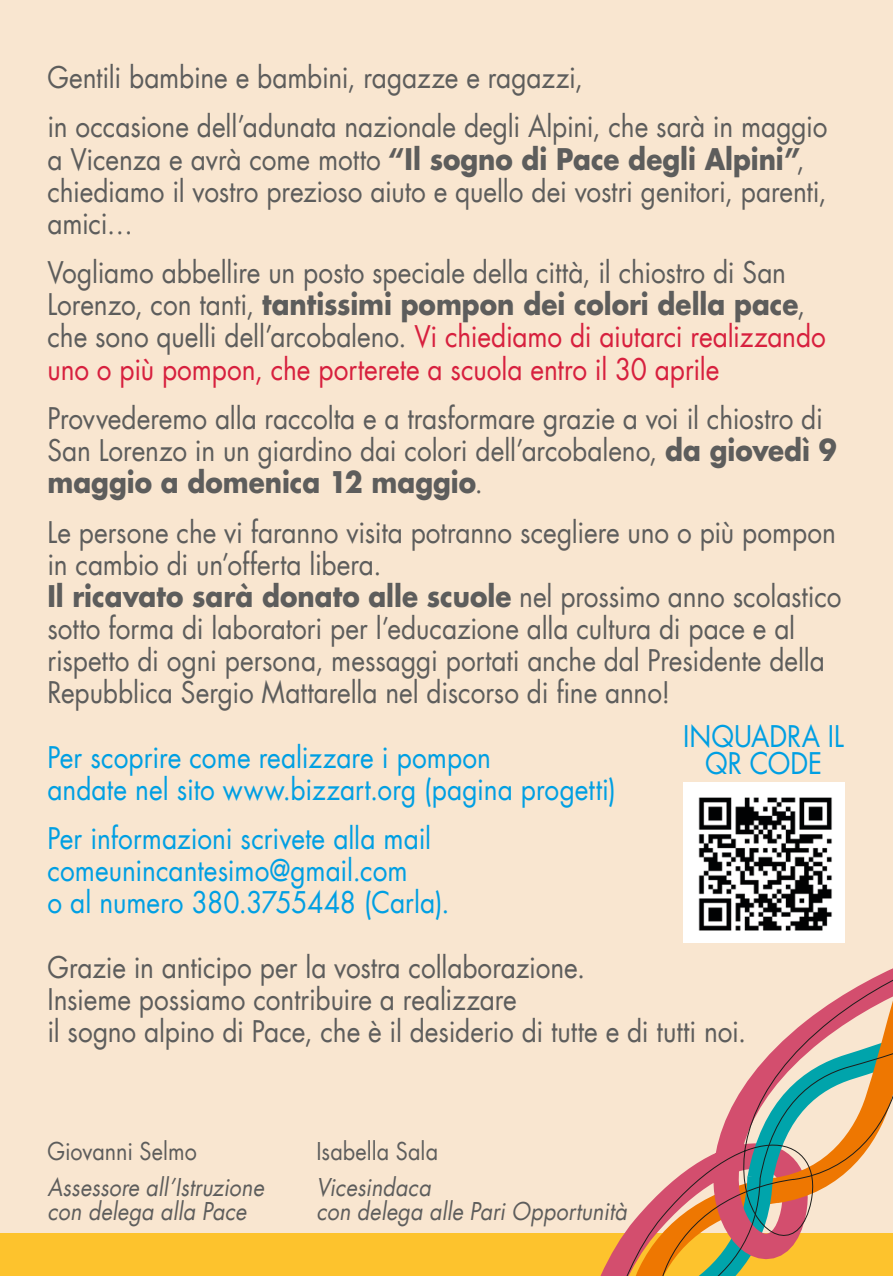
<style>
.page{position:relative;width:893px;height:1276px;background:#f9e6d0}
.page>*{position:absolute;margin:0;border:0;box-sizing:border-box;transform-origin:0 0}
.t1{font:29.1px/32.1px "Futura LT";letter-spacing:-.005em;color:#5d5d5c;scale:.9 1}
.t2{font:29.1px/32.1px "Futura LT";color:#009fe3;scale:.9 1}
.t3{font:italic 24px/24px "Futura LT";letter-spacing:.005em;color:#5d5d5c;scale:.9 1}
.t4{font:24px "Futura LT";color:#5d5d5c;scale:.9 1}
.s1{font-weight:700}
.s2{color:#d7203e}
</style>
<div class="page">
<div style="left:0;top:1233px;width:893px;height:43px;background:#fdc32d"></div>
<svg style="left:600px;top:890px;width:293px;height:386px"></svg>
<img style="left:683px;top:782px;width:161px;height:161px">
<p class="t1" style="left:47px;top:53px;width:868px;line-height:49.5px">Gentili bambine e bambini, ragazze e ragazzi,<br>in occasione dell’adunata nazionale degli Alpini, che sarà in maggio</p>
<p class="t1" style="left:47px;top:143px;width:867px">a Vicenza e avrà come motto <span class="s1">“Il sogno di Pace degli Alpini”</span>, chiediamo il vostro prezioso aiuto e quello dei vostri genitori, parenti, amici…</p>
<p class="t1" style="left:47px;top:257px;width:866px">Vogliamo abbellire un posto speciale della città, il chiostro di San Lorenzo, con tanti, <span class="s1">tantissimi pompon dei colori della pace</span>, che sono quelli dell’arcobaleno. <span class="s2">Vi chiediamo di aiutarci realizzando uno o più pompon, che porterete a scuola entro il 30 aprile</span></p>
<p class="t1" style="left:47px;top:403px;width:878px">Provvederemo alla raccolta e a trasformare grazie a voi il chiostro di<br>San Lorenzo in un giardino dai colori dell’arcobaleno, <span class="s1">da giovedì 9 maggio a domenica 12 maggio</span>.</p>
<p class="t1" style="left:47px;top:516px;width:884px">Le persone che vi faranno visita potranno scegliere uno o più pompon in cambio di un’offerta libera.<br><span class="s1">Il ricavato sarà donato alle scuole</span> nel prossimo anno scolastico sotto forma di laboratori per l’educazione alla cultura di pace e al rispetto di ogni persona, messaggi portati anche dal Presidente della Repubblica Sergio Mattarella nel discorso di fine anno!</p>
<p class="t2" style="left:47px;top:741px;width:633px">Per scoprire come realizzare i pompon<br>andate nel sito www.bizzart.org (pagina progetti)</p>
<p class="t2" style="left:47px;top:822px;width:448px">Per informazioni scrivete alla mail comeunincantesimo@gmail.com<br>o al numero 380.3755448 (Carla).</p>
<p class="t1" style="left:47px;top:951px;width:778px">Grazie in anticipo per la vostra collaborazione.<br>Insieme possiamo contribuire a realizzare<br>il sogno alpino di Pace, che è il desiderio di tutte e di tutti noi.</p>
<p class="t2" style="left:683px;top:723px;width:180px;line-height:27px;text-align:center">INQUADRA IL<br>QR CODE</p>
<p class="t4" style="left:47px;top:1135px;width:168px">Giovanni Selmo</p>
<p class="t3" style="left:47px;top:1175px;width:242px">Assessore all’Istruzione con delega alla Pace</p>
<p class="t4" style="left:316px;top:1135px;width:137px">Isabella Sala</p>
<p class="t3" style="left:316px;top:1175px;width:347px">Vicesindaca<br>con delega alle Pari Opportunità</p>
</div>
